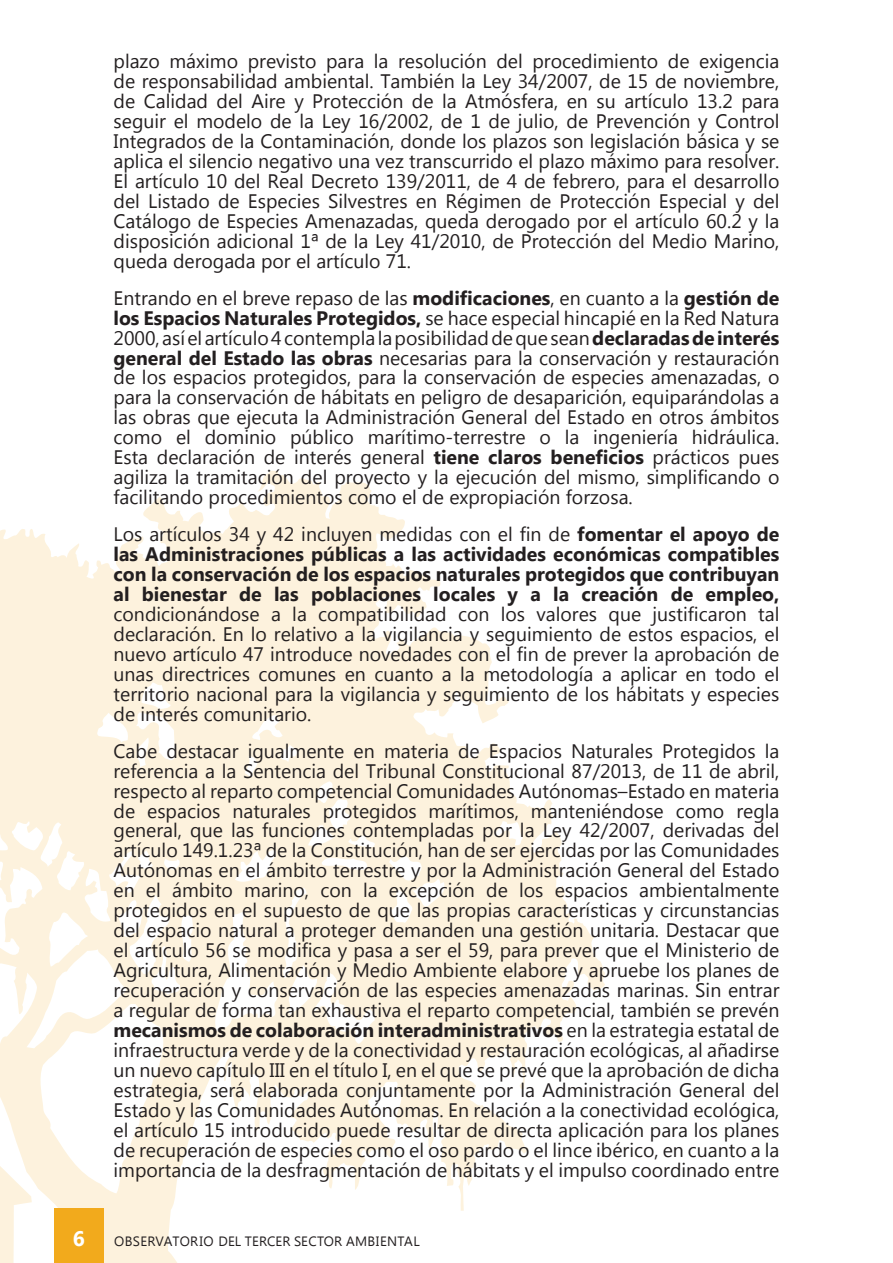
<style>
.page{position:relative;width:893px;height:1263px;background:#fff}
.page>*{position:absolute;margin:0;border:0;box-sizing:border-box;transform-origin:0 0}
.t1{font:700 21px "Lao UI";color:#fff}
.t2{font:19.5px/20px "Lao UI";color:#231f20;text-align:justify}
.t3{font:700 19.5px/20px "Lao UI";color:#231f20;text-align:justify}
.t4{font:13.5px "Lao UI";letter-spacing:.02em;color:#231f20}
.s1{font-weight:700}
.s2{font-weight:400}
</style>
<div class="page">
<svg style="left:0;top:471px;width:605px;height:792px;fill:#fdf2dd"></svg>
<div style="left:54px;top:1209px;width:50px;height:54px;background:#f2aa1c"></div>
<p class="t2" style="left:114px;top:51px;width:667px">plazo máximo previsto para la resolución del procedimiento de exigencia de responsabilidad ambiental. También la Ley 34/2007, de 15 de noviembre, de Calidad del Aire y Protección de la Atmósfera, en su artículo 13.2 para seguir el modelo de la Ley 16/2002, de 1 de julio, de Prevención y Control Integrados de la Contaminación, donde los plazos son legislación básica y se aplica el silencio negativo una vez transcurrido el plazo máximo para resolver.<br>El artículo 10 del Real Decreto 139/2011, de 4 de febrero, para el desarrollo del Listado de Especies Silvestres en Régimen de Protección Especial y del Catálogo de Especies Amenazadas, queda derogado por el artículo 60.2 y la disposición adicional 1ª de la Ley 41/2010, de Protección del Medio Marino, queda derogada por el artículo 71.</p>
<p class="t2" style="left:114px;top:287px;width:667px">Entrando en el breve repaso de las <span class="s1">modificaciones</span>, en cuanto a la <span class="s1">gestión de los Espacios Naturales Protegidos,</span> se hace especial hincapié en la Red Natura 2000, así el artículo 4 contempla la posibilidad de que sean <span class="s1">declaradas de interés general del Estado las obras</span> necesarias para la conservación y restauración de los espacios protegidos, para la conservación de especies amenazadas, o para la conservación de hábitats en peligro de desaparición, equiparándolas a las obras que ejecuta la Administración General del Estado en otros ámbitos como el dominio público marítimo-terrestre o la ingeniería hidráulica.<br>Esta declaración de interés general <span class="s1">tiene claros beneficios</span> prácticos pues agiliza la tramitación del proyecto y la ejecución del mismo, simplificando o facilitando procedimientos como el de expropiación forzosa.</p>
<p class="t3" style="left:114px;top:523px;width:667px"><span class="s2">Los artículos 34 y 42 incluyen medidas con el fin de</span> fomentar el apoyo de las Administraciones públicas a las actividades económicas compatibles con la conservación de los espacios naturales protegidos que contribuyan al bienestar de las poblaciones locales y a la creación de empleo,</p>
<p class="t2" style="left:114px;top:603px;width:667px">condicionándose a la compatibilidad con los valores que justificaron tal declaración. En lo relativo a la vigilancia y seguimiento de estos espacios, el nuevo artículo 47 introduce novedades con el fin de prever la aprobación de unas directrices comunes en cuanto a la metodología a aplicar en todo el territorio nacional para la vigilancia y seguimiento de los hábitats y especies de interés comunitario.</p>
<p class="t2" style="left:114px;top:740px;width:667px">Cabe destacar igualmente en materia de Espacios Naturales Protegidos la referencia a la Sentencia del Tribunal Constitucional 87/2013, de 11 de abril, respecto al reparto competencial Comunidades Autónomas–Estado en materia de espacios naturales protegidos marítimos, manteniéndose como regla general, que las funciones contempladas por la Ley 42/2007, derivadas del artículo 149.1.23ª de la Constitución, han de ser ejercidas por las Comunidades Autónomas en el ámbito terrestre y por la Administración General del Estado en el ámbito marino, con la excepción de los espacios ambientalmente protegidos en el supuesto de que las propias características y circunstancias del espacio natural a proteger demanden una gestión unitaria. Destacar que el artículo 56 se modifica y pasa a ser el 59, para prever que el Ministerio de Agricultura, Alimentación y Medio Ambiente elabore y apruebe los planes de recuperación y conservación de las especies amenazadas marinas. Sin entrar a regular de forma tan exhaustiva el reparto competencial, también se prevén <span class="s1">mecanismos de colaboración interadministrativos</span> en la estrategia estatal de infraestructura verde y de la conectividad y restauración ecológicas, al añadirse un nuevo capítulo III en el título I, en el que se prevé que la aprobación de dicha estrategia, será elaborada conjuntamente por la Administración General del Estado y las Comunidades Autónomas. En relación a la conectividad ecológica, el artículo 15 introducido puede resultar de directa aplicación para los planes de recuperación de especies como el oso pardo o el lince ibérico, en cuanto a la importancia de la desfragmentación de hábitats y el impulso coordinado entre</p>
<p class="t1" style="left:73px;top:1224px;width:14px">6</p>
<p class="t4" style="left:114px;top:1232px;width:307px">OBSERVATORIO DEL TERCER SECTOR AMBIENTAL</p>
</div>
